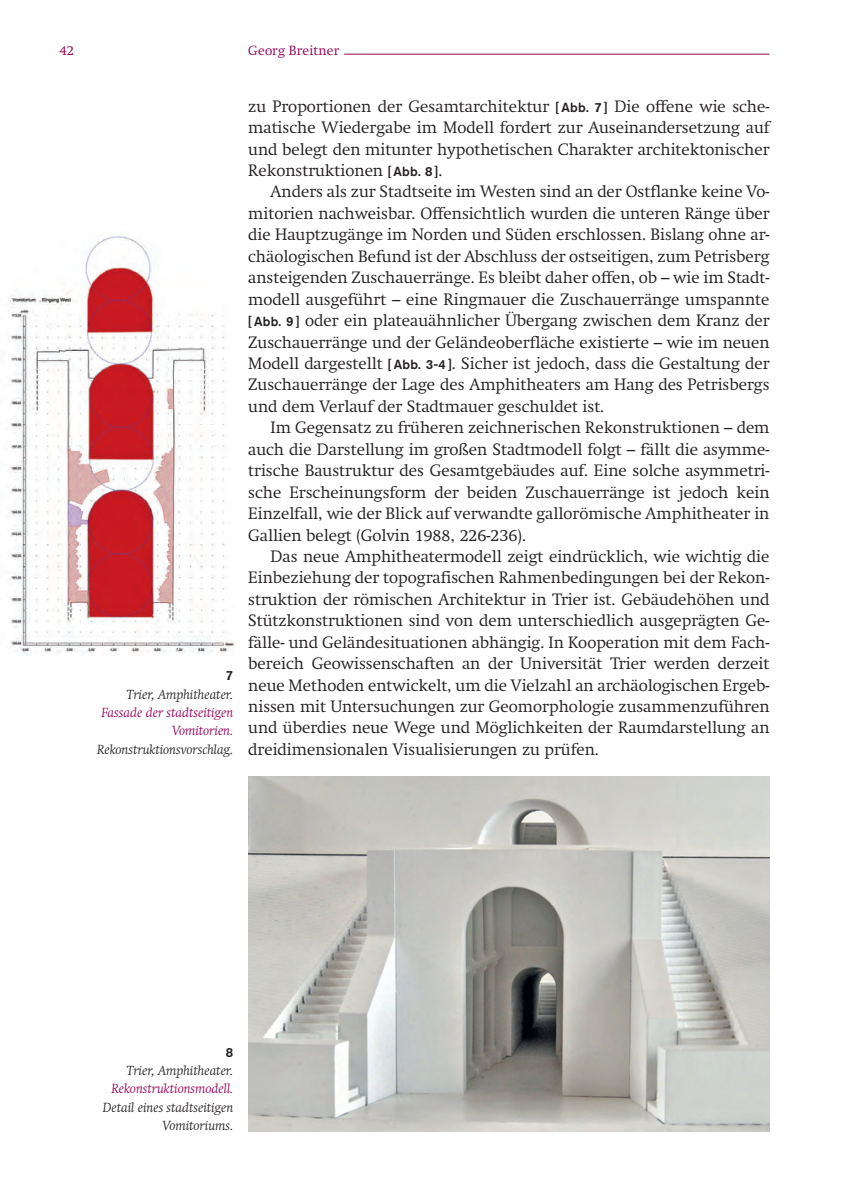
<style>
.page{position:relative;width:844px;height:1191px;background:#fff}
.page>*{position:absolute;margin:0;border:0;box-sizing:border-box;transform-origin:0 0}
.t1{font:300 16.28px/21.3px "Swift";color:#231f20;text-align:justify}
.t2{font:italic 300 13.12px/18.4px "Swift";color:#231f20;text-align:right}
.t3{font:italic 300 13.12px/18.4px "Swift";color:#950058;text-align:right}
.t4{font:300 13.12px "Swift";letter-spacing:.015em;color:#950058}
.t5{font:500 13.12px "Akzidenz Grotesk Std";color:#231f20}
.s1{font-family:"Akzidenz Grotesk Std";font-weight:500;font-size:13.12px}
</style>
<div class="page">
<hr style="left:344px;top:54px;width:425px;height:1px;background:#950058">
<img style="left:8px;top:236px;width:227px;height:420px">
<img style="left:248px;top:776px;width:521px;height:355px">
<p class="t4" style="left:60px;top:42px;width:16px">42</p>
<p class="t4" style="left:248px;top:42px;width:92px">Georg Breitner</p>
<p class="t5" style="left:226px;top:667px;width:9px">7</p>
<p class="t2" style="left:126px;top:685px;width:108px">Trier, Amphitheater.</p>
<p class="t3" style="left:101px;top:703px;width:133px">Fassade der stadtseitigen<br>Vomitorien.</p>
<p class="t2" style="left:97px;top:740px;width:138px">Rekonstruktionsvorschlag.</p>
<p class="t1" style="left:248px;top:95px;width:522px">zu Proportionen der Gesamtarchitektur <span class="s1">[ Abb. 7 ]</span> Die offene wie sche&shy;matische Wiedergabe im Modell fordert zur Auseinandersetzung auf und belegt den mitunter hypothetischen Charakter architektonischer Rekonstruktionen <span class="s1">[ Abb. 8 ]</span>.</p>
<p class="t1" style="left:248px;top:181px;width:522px;text-indent:22px">Anders als zur Stadtseite im Westen sind an der Ostflanke keine Vo&shy;mitorien nachweisbar. Offensichtlich wurden die unteren Ränge über die Hauptzugänge im Norden und Süden erschlossen. Bislang ohne ar&shy;chäologischen Befund ist der Abschluss der ostseitigen, zum Petrisberg ansteigenden Zuschauerränge. Es bleibt daher offen, ob – wie im Stadt&shy;modell ausgeführt – eine Ringmauer die Zuschauerränge umspannte <span class="s1">[ Abb. 9 ]</span> oder ein plateauähnlicher Übergang zwischen dem Kranz der Zuschauerränge und der Geländeoberfläche existierte – wie im neuen Modell dargestellt <span class="s1">[ Abb. 3-4 ]</span>. Sicher ist jedoch, dass die Gestaltung der Zuschauerränge der Lage des Amphitheaters am Hang des Petrisbergs und dem Verlauf der Stadtmauer geschuldet ist.</p>
<p class="t1" style="left:248px;top:417px;width:522px;text-indent:22px">Im Gegensatz zu früheren zeichnerischen Rekonstruktionen – dem auch die Darstellung im großen Stadtmodell folgt – fällt die asymme&shy;trische Baustruktur des Gesamtgebäudes auf. Eine solche asymmetri&shy;sche Erscheinungsform der beiden Zuschauerränge ist jedoch kein Einzelfall, wie der Blick auf verwandte gallorömische Amphitheater in Gallien belegt (Golvin 1988, 226-236).</p>
<p class="t1" style="left:248px;top:546px;width:522px;text-indent:22px">Das neue Amphitheatermodell zeigt eindrücklich, wie wichtig die Einbeziehung der topografischen Rahmenbedingungen bei der Rekon&shy;struktion der römischen Architektur in Trier ist. Gebäudehöhen und Stützkonstruktionen sind von dem unterschiedlich ausgeprägten Ge&shy;fälle- und Geländesituationen abhängig. In Kooperation mit dem Fach&shy;bereich Geowissenschaften an der Universität Trier werden derzeit neue Methoden entwickelt, um die Vielzahl an archäologischen Ergeb&shy;nissen mit Untersuchungen zur Geomorphologie zusammenzuführen und überdies neue Wege und Möglichkeiten der Raumdarstellung an dreidimensionalen Visualisierungen zu prüfen.</p>
<p class="t5" style="left:226px;top:1044px;width:9px">8</p>
<p class="t2" style="left:126px;top:1061px;width:108px">Trier, Amphitheater.</p>
<p class="t3" style="left:111px;top:1079px;width:123px">Rekonstruktionsmodell.</p>
<p class="t2" style="left:103px;top:1098px;width:132px">Detail eines stadtseitigen<br>Vomitoriums.</p>
</div>
